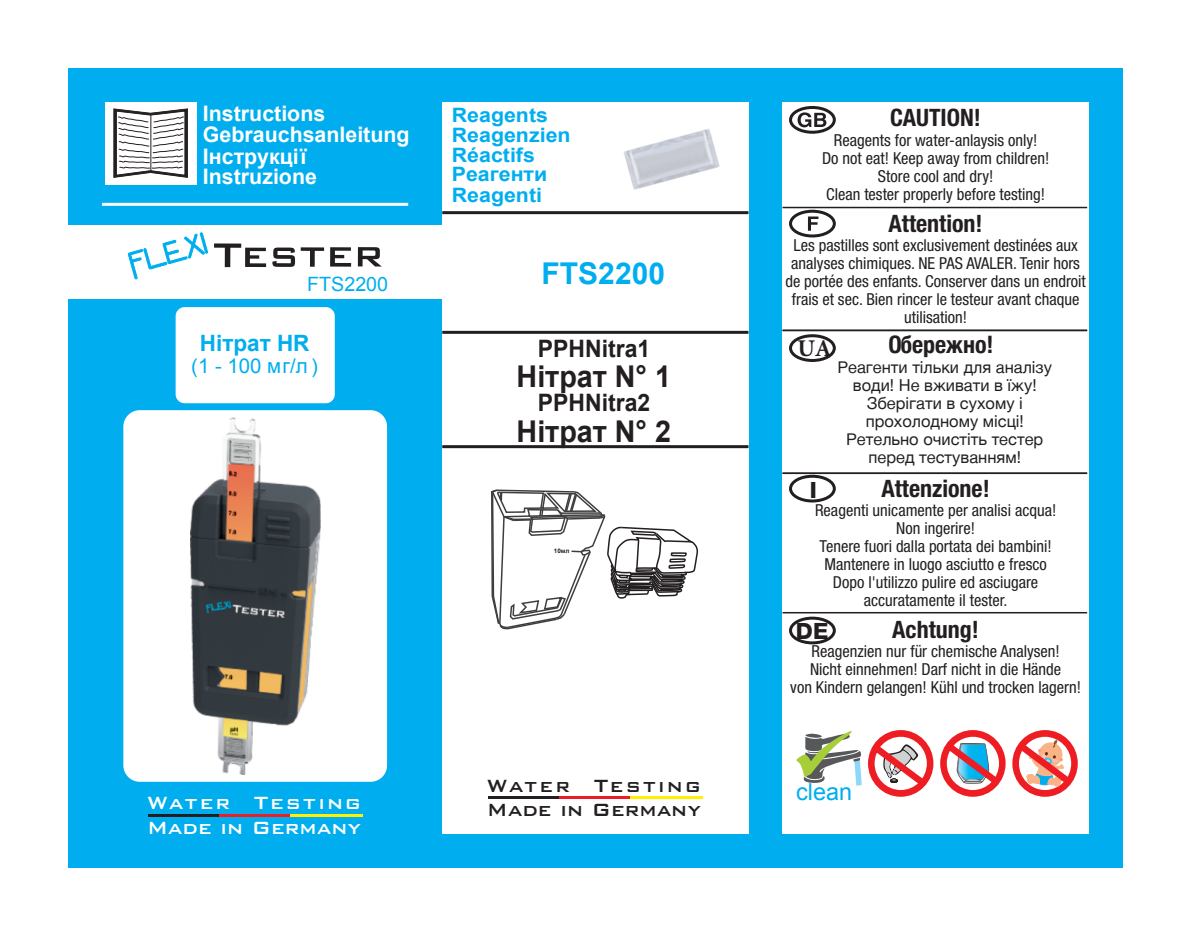
<style>
.page{position:relative;width:1191px;height:936px;background:#fff}
.page>*{position:absolute;margin:0;border:0;box-sizing:border-box;transform-origin:0 0}
.t1{font:700 30px "Arial";color:#231f20;scale:.96 1}
.t2{font:700 30px "Arial";color:#00aeef}
.t3{font:700 condensed 24px "Helvetica Neue";color:#231f20}
.t4{font:700 24px "Arial";color:#231f20;scale:.96 1}
.t5{font:700 condensed 24px "Helvetica Neue";color:#231f20}
.t6{font:700 24px "Minion Pro";color:#231f20}
.t7{font:500 23.7px/24.6px "Bank Gothic BT";letter-spacing:.02em;color:#fff;scale:.96 1}
.t8{font:500 23.7px/24.6px "Bank Gothic BT";letter-spacing:.02em;color:#231f20;scale:.96 1}
.t9{font:23.4px "Arial";color:#00aeef}
.t10{font:700 22.5px "Arial";color:#00aeef}
.t11{font:800 22.5px "Helvetica Neue";color:#231f20}
.t12{font:700 21.3px/21px "Arial";color:#fff}
.t13{font:20.4px "Arial";color:#00aeef}
.t14{font:700 19.8px/19.8px "Arial";color:#00aeef;scale:1.08 1}
.t15{font:19.8px "Arial";color:#00aeef}
.t16{font:condensed 16.5px/18px "Helvetica Neue";color:#231f20;text-align:center}
.t17{font:16.5px/18px "Helvetica Neue LT";color:#231f20;text-align:center}
.t18{font:700 6.3px "Arial";color:#231f20}
</style>
<div class="page">
<div style="left:68px;top:68px;width:1055px;height:799px;background:#00aeef"></div>
<div style="left:782px;top:102px;width:306px;height:731px;background:#fff"></div>
<div style="left:442px;top:102px;width:306px;height:731px;background:#fff"></div>
<div style="left:105px;top:102px;width:91px;height:82px;background:#fff"></div>
<svg style="left:113px;top:108px;width:75px;height:70px"></svg>
<hr style="left:102px;top:203px;width:306px;height:3px;background:#fff">
<hr style="left:442px;top:211px;width:306px;height:3px;background:#231f20">
<svg style="left:797px;top:112px;width:29px;height:15px"></svg>
<div style="left:789px;top:106px;width:47px;height:28px;border:3px solid #231f20;border-radius:50%"></div>
<svg style="left:808px;top:216px;width:10px;height:15px"></svg>
<div style="left:789px;top:210px;width:47px;height:27px;border:3px solid #231f20;border-radius:50%"></div>
<div style="left:789px;top:334px;width:47px;height:28px;border:3px solid #231f20;border-radius:50%"></div>
<div style="left:789px;top:474px;width:47px;height:28px;border:3px solid #231f20;border-radius:50%"></div>
<hr style="left:782px;top:207px;width:305px;height:1px;background:#231f20">
<hr style="left:782px;top:612px;width:305px;height:1px;background:#231f20">
<hr style="left:148px;top:814px;width:72px;height:2px;background:#231f20">
<hr style="left:219px;top:814px;width:73px;height:2px;background:#ee1d23">
<hr style="left:291px;top:814px;width:72px;height:2px;background:#fff101">
<div style="left:68px;top:225px;width:374px;height:73px;background:#fff"></div>
<svg style="left:272px;top:247px;width:23px;height:20px"></svg>
<svg style="left:301px;top:247px;width:23px;height:20px"></svg>
<svg style="left:330px;top:247px;width:21px;height:19px"></svg>
<svg style="left:358px;top:247px;width:23px;height:19px"></svg>
<svg style="left:121px;top:232px;width:145px;height:67px"></svg>
<div style="left:174px;top:305px;width:162px;height:100px;background:#fff;border:2px solid #00aeef;border-radius:10px"></div>
<div style="left:123px;top:410px;width:264px;height:371px;background:#fff;border-radius:16px"></div>
<img style="left:190px;top:417px;width:130px;height:357px">
<hr style="left:442px;top:331px;width:306px;height:3px;background:#231f20">
<hr style="left:488px;top:796px;width:72px;height:3px;background:#231f20">
<hr style="left:559px;top:796px;width:72px;height:3px;background:#ee1d23">
<hr style="left:630px;top:796px;width:73px;height:3px;background:#fff101">
<svg style="left:1012px;top:730px;width:65px;height:66px"></svg>
<svg style="left:1019px;top:740px;width:51px;height:46px"></svg>
<svg style="left:868px;top:730px;width:65px;height:66px"></svg>
<svg style="left:875px;top:744px;width:51px;height:42px"></svg>
<svg style="left:940px;top:730px;width:65px;height:66px"></svg>
<svg style="left:947px;top:742px;width:51px;height:41px"></svg>
<svg style="left:796px;top:731px;width:66px;height:54px"></svg>
<div style="left:789px;top:616px;width:47px;height:28px;border:3px solid #231f20;border-radius:50%"></div>
<hr style="left:442px;top:445px;width:306px;height:3px;background:#231f20">
<svg style="left:491px;top:489px;width:208px;height:141px"></svg>
<img style="left:623px;top:128px;width:97px;height:62px">
<hr style="left:782px;top:329px;width:305px;height:2px;background:#231f20">
<hr style="left:782px;top:472px;width:305px;height:2px;background:#231f20">
<p class="t12" style="left:203px;top:103px;width:208px">Instructions<br>Gebrauchsanleitung<br>Інструкції<br>Instruzione</p>
<p class="t14" style="left:452px;top:106px;width:111px">Reagents<br>Reagenzien<br>Réactifs</p>
<p class="t14" style="left:452px;top:186px;width:85px">Reagenti</p>
<p class="t14" style="left:452px;top:165px;width:90px">Реагенти</p>
<p class="t15" style="left:307px;top:271px;width:83px">FTS2200</p>
<h3 class="t10" style="left:200px;top:328px;width:111px">Нітрат HR</h3>
<p class="t13" style="left:191px;top:353px;width:128px">(1 - 100 мг/л )</p>
<h1 class="t2" style="left:541px;top:253px;width:125px">FTS2200</h1>
<h2 class="t4" style="left:538px;top:332px;width:118px">PPHNitra1</h2>
<h1 class="t1" style="left:516px;top:357px;width:162px">Нітрат N° 1</h1>
<h2 class="t4" style="left:538px;top:386px;width:118px">PPHNitra2</h2>
<h1 class="t1" style="left:516px;top:411px;width:162px">Нітрат N° 2</h1>
<p class="t18" style="left:554px;top:546px;width:17px;rotate:1deg">10мл</p>
<h2 class="t3" style="left:890px;top:107px;width:92px">CAUTION!</h2>
<p class="t16" style="left:822px;top:150px;width:229px">Do not eat! Keep away from children!</p>
<p class="t16" style="left:833px;top:132px;width:205px">Reagents for water-anlaysis only!</p>
<p class="t16" style="left:826px;top:186px;width:220px">Clean tester properly before testing!</p>
<h2 class="t3" style="left:888px;top:213px;width:96px">Attention!</h2>
<p class="t16" style="left:878px;top:168px;width:117px">Store cool and dry!</p>
<p class="t16" style="left:785px;top:237px;width:302px">Les pastilles sont exclusivement destinées aux analyses chimiques. NE PAS AVALER. Tenir hors de portée des enfants. Conserver dans un endroit frais et sec. Bien rincer le testeur avant chaque utilisation!</p>
<h2 class="t5" style="left:888px;top:329px;width:107px">Обережно!</h2>
<p class="t17" style="left:837px;top:358px;width:216px">Реагенти тільки для аналізу води! Не вживати в їжу!<br>Зберігати в сухому і прохолодному місці!<br>Ретельно очистіть тестер перед тестуванням!</p>
<h2 class="t6" style="left:797px;top:332px;width:36px">UA</h2>
<h2 class="t3" style="left:881px;top:478px;width:110px">Attenzione!</h2>
<p class="t16" style="left:815px;top:502px;width:243px">Reagenti unicamente per analisi acqua!<br>Non ingerire!<br>Tenere fuori dalla portata dei bambini!<br>Mantenere in luogo asciutto e fresco<br>Dopo l'utilizzo pulire ed asciugare accuratamente il tester.</p>
<h2 class="t3" style="left:892px;top:619px;width:88px">Achtung!</h2>
<h3 class="t11" style="left:810px;top:480px;width:9px">I</h3>
<h3 class="t11" style="left:796px;top:621px;width:34px">DE</h3>
<p class="t16" style="left:790px;top:634px;width:292px;line-height:36px">Reagenzien nur für chemische Analysen!<br>von Kindern gelangen! Kühl und trocken lagern!</p>
<p class="t16" style="left:810px;top:661px;width:253px">Nicht einnehmen! Darf nicht in die Hände</p>
<h3 class="t7" style="left:147px;top:790px;width:224px">Water Testing<br>Made in Germany</h3>
<h3 class="t8" style="left:487px;top:773px;width:224px">Water Testing<br>Made in Germany</h3>
<h3 class="t9" style="left:796px;top:776px;width:57px">clean</h3>
</div>
